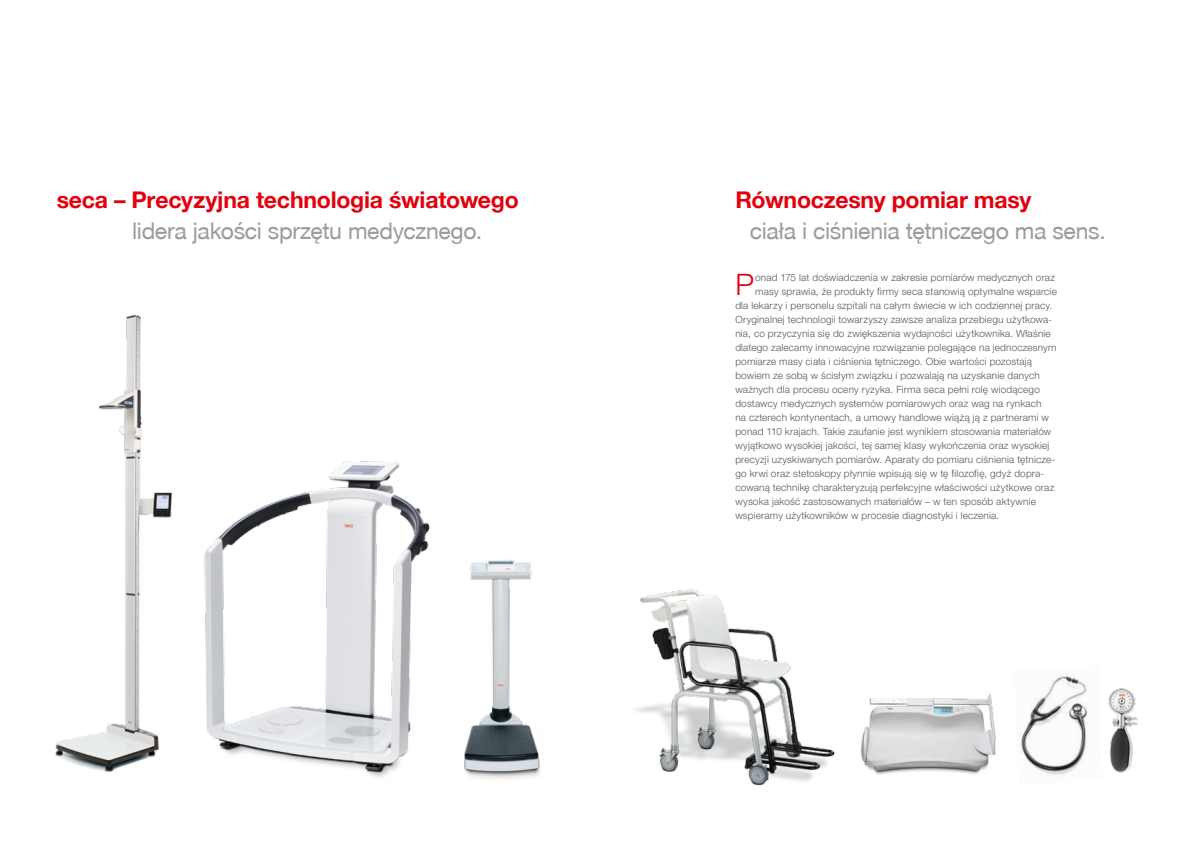
<style>
.page{position:relative;width:1191px;height:842px;background:#fff}
.page>*{position:absolute;margin:0;border:0;box-sizing:border-box;transform-origin:0 0}
.t1{font:300 29.6px "secaglobal";color:#e2000f}
.t2{font:23px "secaglobal";letter-spacing:-.015em;color:#9c9c9c}
.t3{font:700 23px "secaglobal";letter-spacing:-.01em;color:#e2000f}
.t4{font:300 10px "secaglobal";letter-spacing:.02em;color:#565655}
</style>
<div class="page">
<img style="left:204px;top:461px;width:226px;height:316px">
<img style="left:55px;top:314px;width:117px;height:458px">
<img style="left:464px;top:560px;width:76px;height:219px">
<img style="left:1020px;top:676px;width:68px;height:99px">
<img style="left:861px;top:693px;width:135px;height:82px">
<img style="left:636px;top:589px;width:199px;height:197px">
<img style="left:1108px;top:688px;width:30px;height:85px">
<h2 class="t3" style="left:57px;top:186px;width:463px">seca – Precyzyjna technologia światowego</h2>
<h2 class="t2" style="left:132px;top:217px;width:351px">lidera jakości sprzętu medycznego.</h2>
<h2 class="t3" style="left:735px;top:186px;width:298px">Równoczesny pomiar masy</h2>
<h2 class="t2" style="left:749px;top:217px;width:357px">ciała i ciśnienia tętniczego ma sens.</h2>
<h1 class="t1" style="left:735px;top:267px;width:20px">P</h1>
<p class="t4" style="left:755px;top:271px;width:301px">onad 175 lat doświadczenia w zakresie pomiarów medycznych oraz</p>
<p class="t4" style="left:755px;top:285px;width:303px">masy sprawia, że produkty firmy seca stanowią optymalne wsparcie</p>
<p class="t4" style="left:735px;top:299px;width:318px">dla lekarzy i personelu szpitali na całym świecie w ich codziennej pracy.</p>
<p class="t4" style="left:735px;top:313px;width:318px">Oryginalnej technologii towarzyszy zawsze analiza przebiegu użytkowa-</p>
<p class="t4" style="left:735px;top:327px;width:317px">nia, co przyczynia się do zwiększenia wydajności użytkownika. Właśnie</p>
<p class="t4" style="left:735px;top:341px;width:322px">dlatego zalecamy innowacyjne rozwiązanie polegające na jednoczesnym</p>
<p class="t4" style="left:735px;top:355px;width:298px">pomiarze masy ciała i ciśnienia tętniczego. Obie wartości pozostają</p>
<p class="t4" style="left:735px;top:369px;width:306px">bowiem ze sobą w ścisłym związku i pozwalają na uzyskanie danych</p>
<p class="t4" style="left:735px;top:383px;width:306px">ważnych dla procesu oceny ryzyka. Firma seca pełni rolę wiodącego</p>
<p class="t4" style="left:735px;top:397px;width:308px">dostawcy medycznych systemów pomiarowych oraz wag na rynkach</p>
<p class="t4" style="left:735px;top:411px;width:315px">na czterech kontynentach, a umowy handlowe wiążą ją z partnerami w</p>
<p class="t4" style="left:735px;top:425px;width:317px">ponad 110 krajach. Takie zaufanie jest wynikiem stosowania materiałów</p>
<p class="t4" style="left:735px;top:439px;width:315px">wyjątkowo wysokiej jakości, tej samej klasy wykończenia oraz wysokiej</p>
<p class="t4" style="left:735px;top:453px;width:321px">precyzji uzyskiwanych pomiarów. Aparaty do pomiaru ciśnienia tętnicze-</p>
<p class="t4" style="left:735px;top:467px;width:310px">go krwi oraz stetoskopy płynnie wpisują się w tę filozofię, gdyż dopra-</p>
<p class="t4" style="left:735px;top:481px;width:320px">cowaną technikę charakteryzują perfekcyjne właściwości użytkowe oraz</p>
<p class="t4" style="left:735px;top:495px;width:302px">wysoka jakość zastosowanych materiałów – w ten sposób aktywnie</p>
<p class="t4" style="left:735px;top:509px;width:265px">wspieramy użytkowników w procesie diagnostyki i leczenia.</p>
</div>
